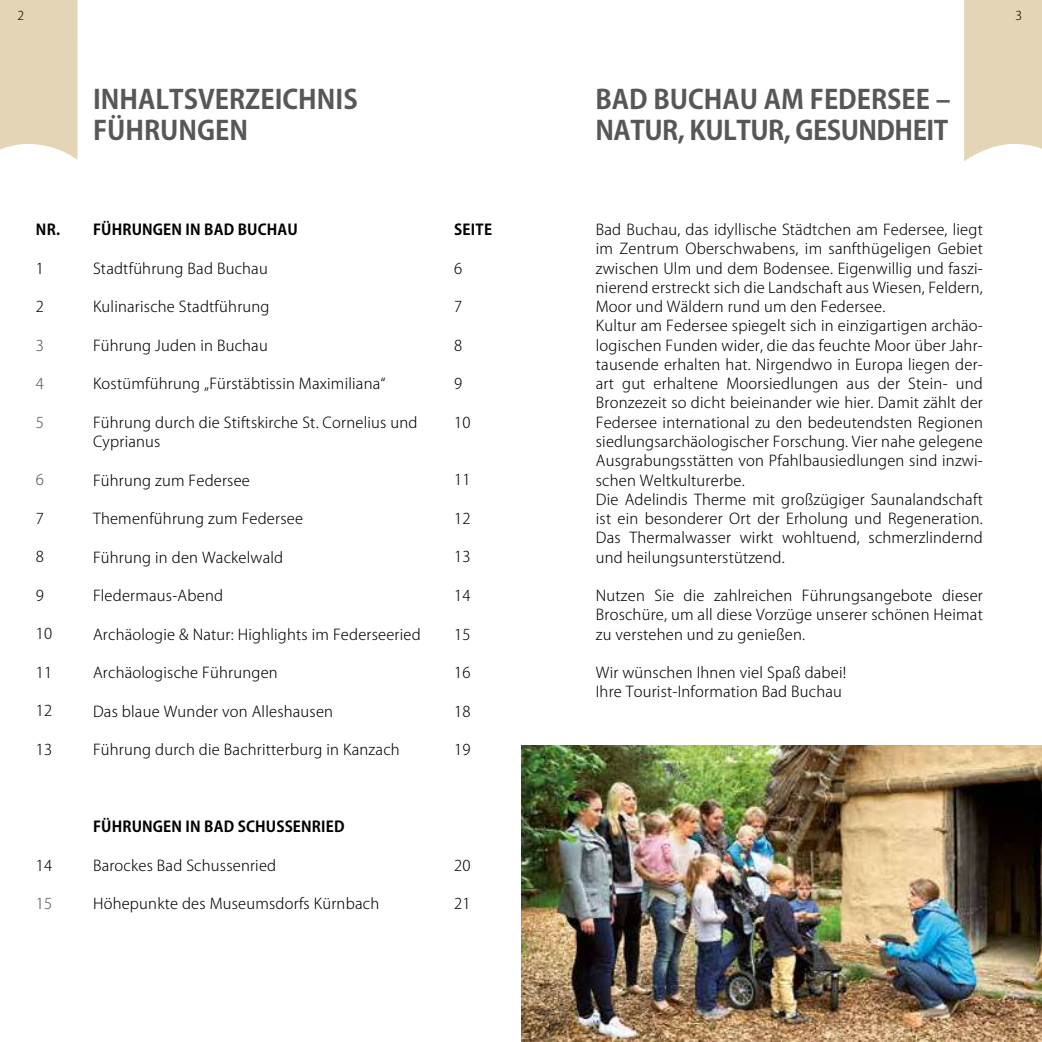
<style>
.page{position:relative;width:1042px;height:1042px;background:#fff}
.page>*{position:absolute;margin:0;border:0;box-sizing:border-box;transform-origin:0 0}
.t1{font:700 26.25px/31.5px "Koz Go Std";letter-spacing:-.02em;color:#575756}
.t2{font:700 26.25px/31.5px "Koz Go Std";color:#575756}
.t3{font:300 14.88px/19.2px "Koz Go Pro";letter-spacing:.015em;color:#000}
.t4{font:700 14.88px "Koz Go Pro";letter-spacing:.01em;color:#000}
.t5{font:300 14.88px "Koz Go Pro";color:#575756}
.t6{font:300 12.25px "Koz Go Pro";color:#000}
</style>
<div class="page">
<svg style="left:964px;top:0;width:78px;height:161px;background:#e7d8bd"></svg>
<img style="left:521px;top:745px;width:521px;height:297px">
<svg style="left:0;top:0;width:77px;height:160px;background:#e6d8bc"></svg>
<p class="t6" style="left:18px;top:7px;width:8px">2</p>
<p class="t4" style="left:36px;top:220px;width:26px">NR.</p>
<p class="t3" style="left:36px;top:259px;width:10px">1</p>
<p class="t3" style="left:36px;top:297px;width:10px">2</p>
<p class="t5" style="left:36px;top:335px;width:10px">3</p>
<p class="t5" style="left:36px;top:374px;width:10px">4</p>
<p class="t5" style="left:36px;top:412px;width:10px">5</p>
<p class="t5" style="left:36px;top:470px;width:10px">6</p>
<p class="t3" style="left:36px;top:509px;width:10px">7</p>
<p class="t3" style="left:36px;top:547px;width:10px">8</p>
<p class="t3" style="left:36px;top:586px;width:10px">9</p>
<p class="t3" style="left:36px;top:624px;width:18px">10</p>
<p class="t3" style="left:36px;top:663px;width:18px">11</p>
<p class="t3" style="left:36px;top:701px;width:18px">12</p>
<p class="t3" style="left:36px;top:740px;width:18px">13</p>
<p class="t3" style="left:36px;top:855px;width:18px">14</p>
<p class="t5" style="left:36px;top:894px;width:18px">15</p>
<h1 class="t2" style="left:93px;top:85px;width:266px">INHALTSVERZEICHNIS<br>FÜHRUNGEN</h1>
<p class="t4" style="left:93px;top:220px;width:206px">FÜHRUNGEN IN BAD BUCHAU</p>
<p class="t3" style="left:93px;top:259px;width:176px">Stadtführung Bad Buchau</p>
<p class="t3" style="left:93px;top:297px;width:178px">Kulinarische Stadtführung</p>
<p class="t3" style="left:93px;top:336px;width:176px">Führung Juden in Buchau</p>
<p class="t3" style="left:93px;top:374px;width:294px">Kostümführung „Fürstäbtissin Maximiliana“</p>
<p class="t3" style="left:93px;top:413px;width:326px">Führung durch die Stiftskirche St. Cornelius und<br>Cyprianus</p>
<p class="t3" style="left:93px;top:470px;width:158px">Führung zum Federsee</p>
<p class="t3" style="left:93px;top:509px;width:211px">Themenführung zum Federsee</p>
<p class="t3" style="left:93px;top:547px;width:192px">Führung in den Wackelwald</p>
<p class="t3" style="left:93px;top:586px;width:132px">Fledermaus-Abend</p>
<p class="t3" style="left:93px;top:624px;width:329px">Archäologie &amp; Natur: Highlights im Federseeried</p>
<p class="t3" style="left:93px;top:663px;width:186px">Archäologische Führungen</p>
<p class="t3" style="left:93px;top:701px;width:242px">Das blaue Wunder von Alleshausen</p>
<p class="t3" style="left:93px;top:740px;width:308px">Führung durch die Bachritterburg in Kanzach</p>
<p class="t4" style="left:93px;top:817px;width:253px">FÜHRUNGEN IN BAD SCHUSSENRIED</p>
<p class="t3" style="left:93px;top:855px;width:185px">Barockes Bad Schussenried</p>
<p class="t3" style="left:93px;top:894px;width:288px">Höhepunkte des Museumsdorfs Kürnbach</p>
<p class="t4" style="left:454px;top:220px;width:39px">SEITE</p>
<p class="t3" style="left:454px;top:259px;width:10px">6</p>
<p class="t3" style="left:454px;top:297px;width:10px">7</p>
<p class="t3" style="left:454px;top:336px;width:10px">8</p>
<p class="t3" style="left:454px;top:374px;width:10px">9</p>
<p class="t3" style="left:454px;top:413px;width:18px">10</p>
<p class="t3" style="left:454px;top:470px;width:18px">11</p>
<p class="t3" style="left:454px;top:509px;width:18px">12</p>
<p class="t3" style="left:454px;top:547px;width:18px">13</p>
<p class="t3" style="left:454px;top:586px;width:18px">14</p>
<p class="t3" style="left:454px;top:624px;width:18px">15</p>
<p class="t3" style="left:454px;top:663px;width:18px">16</p>
<p class="t3" style="left:454px;top:701px;width:18px">18</p>
<p class="t3" style="left:454px;top:740px;width:18px">19</p>
<p class="t3" style="left:454px;top:855px;width:18px">20</p>
<p class="t3" style="left:454px;top:894px;width:18px">21</p>
<h1 class="t1" style="left:595px;top:85px;width:357px">BAD BUCHAU AM FEDERSEE –<br>NATUR, KULTUR, GESUNDHEIT</h1>
<p class="t3" style="left:596px;top:220px;width:388px">Bad Buchau, das idyllische Städtchen am Federsee, liegt im Zentrum Oberschwabens, im sanfthügeligen Gebiet zwischen Ulm und dem Bodensee. Eigenwillig und faszi&shy;nierend erstreckt sich die Landschaft aus Wiesen, Feldern, Moor und Wäldern rund um den Federsee.<br>Kultur am Federsee spiegelt sich in einzigartigen archäo&shy;logischen Funden wider, die das feuchte Moor über Jahr&shy;tausende erhalten hat. Nirgendwo in Europa liegen der&shy;art gut erhaltene Moorsiedlungen aus der Stein- und Bronzezeit so dicht beieinander wie hier. Damit zählt der Federsee international zu den bedeutendsten Regionen siedlungsarchäologischer Forschung. Vier nahe gelegene Ausgrabungsstätten von Pfahlbausiedlungen sind inzwi&shy;schen Weltkulturerbe.<br>Die Adelindis Therme mit großzügiger Saunalandschaft ist ein besonderer Ort der Erholung und Regeneration.<br>Das Thermalwasser wirkt wohltuend, schmerzlindernd und heilungsunterstützend.</p>
<p class="t3" style="left:596px;top:586px;width:388px;text-align:justify">Nutzen Sie die zahlreichen Führungsangebote dieser Broschüre, um all diese Vorzüge unserer schönen Heimat zu verstehen und zu genießen.</p>
<p class="t3" style="left:596px;top:663px;width:252px">Wir wünschen Ihnen viel Spaß dabei!<br>Ihre Tourist-Information Bad Buchau</p>
<p class="t6" style="left:1015px;top:7px;width:8px">3</p>
</div>
